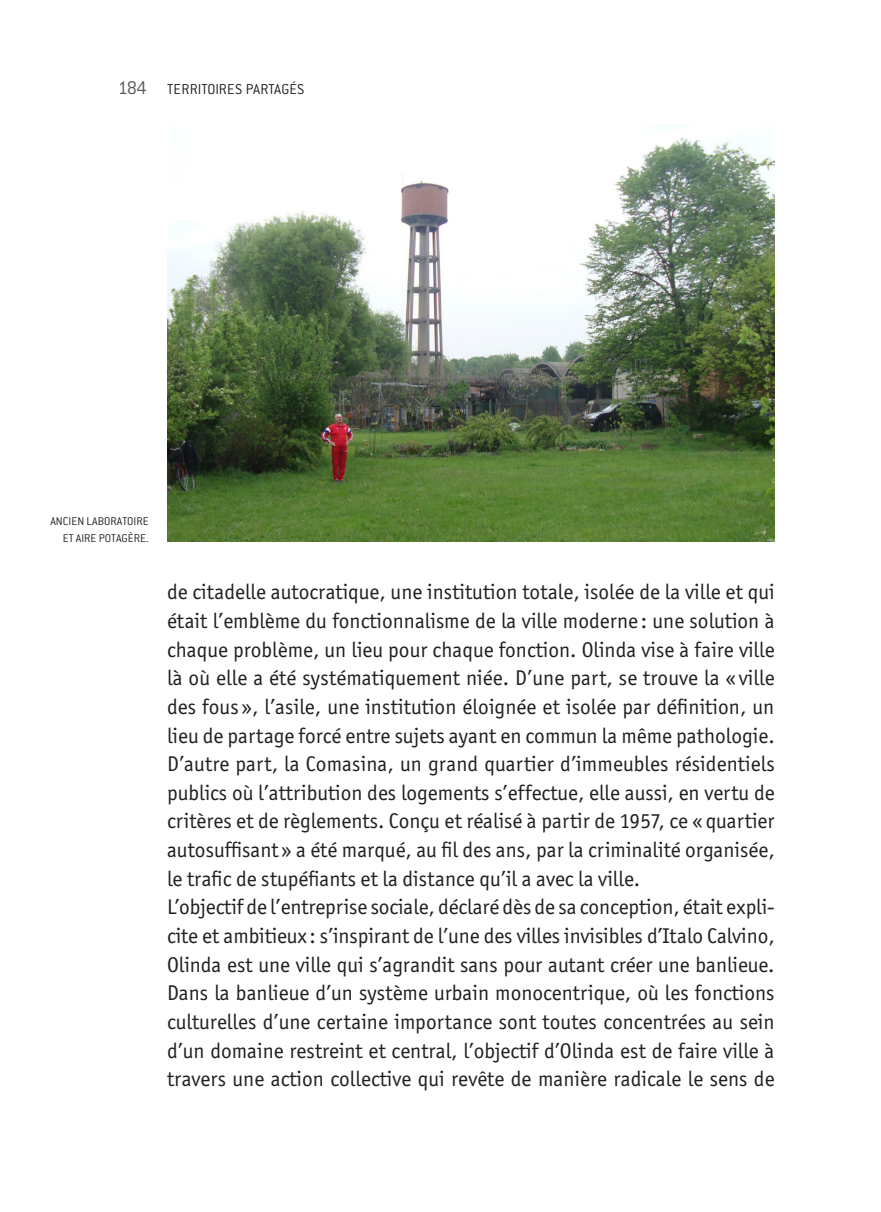
<style>
.page{position:relative;width:881px;height:1212px;background:#fff}
.page>*{position:absolute;margin:0;border:0;box-sizing:border-box;transform-origin:0 0}
.corps_txt_normal{font:21.38px/28.6px "Officina Sans ITC Std";color:#231f20;text-align:justify}
.Page{font:300 15.75px "Conduit ITC Pro";letter-spacing:.01em;color:#231f20}
.legendes_gauche{font:300 12.38px/16.9px "Conduit ITC Pro";color:#231f20;text-align:right}
.s1{font-size:20.25px;color:#57585a}
</style>
<div class="page">
<img style="left:167px;top:136px;width:607px;height:406px">
<p class="Page" style="left:118px;top:81px;width:188px"><span class="s1">184</span> TERRITOIRES PARTAGÉS</p>
<p class="legendes_gauche" style="left:50px;top:513px;width:100px">ANCIEN LABORATOIRE<br>ET AIRE POTAGÈRE.</p>
<p class="corps_txt_normal" style="left:167px;top:578px;width:609px">de citadelle autocratique, une institution totale, isolée de la ville et qui était l’emblème du fonctionnalisme de la ville moderne : une solution à chaque problème, un lieu pour chaque fonction. Olinda vise à faire ville là où elle a été systématiquement niée. D’une part, se trouve la « ville des fous », l’asile, une institution éloignée et isolée par définition, un lieu de partage forcé entre sujets ayant en commun la même pathologie.<br>D’autre part, la Comasina, un grand quartier d’immeubles résidentiels publics où l’attribution des logements s’effectue, elle aussi, en vertu de critères et de règlements. Conçu et réalisé à partir de 1957, ce « quartier autosuffisant » a été marqué, au fil des ans, par la criminalité organisée, le trafic de stupéfiants et la distance qu’il a avec la ville.</p>
<p class="corps_txt_normal" style="left:167px;top:893px;width:609px">L’objectif de l’entreprise sociale, déclaré dès de sa conception, était expli&shy;cite et ambitieux : s’inspirant de l’une des villes invisibles d’Italo Calvino, Olinda est une ville qui s’agrandit sans pour autant créer une banlieue.<br>Dans la banlieue d’un système urbain monocentrique, où les fonctions culturelles d’une certaine importance sont toutes concentrées au sein d’un domaine restreint et central, l’objectif d’Olinda est de faire ville à travers une action collective qui revête de manière radicale le sens de</p>
</div>
